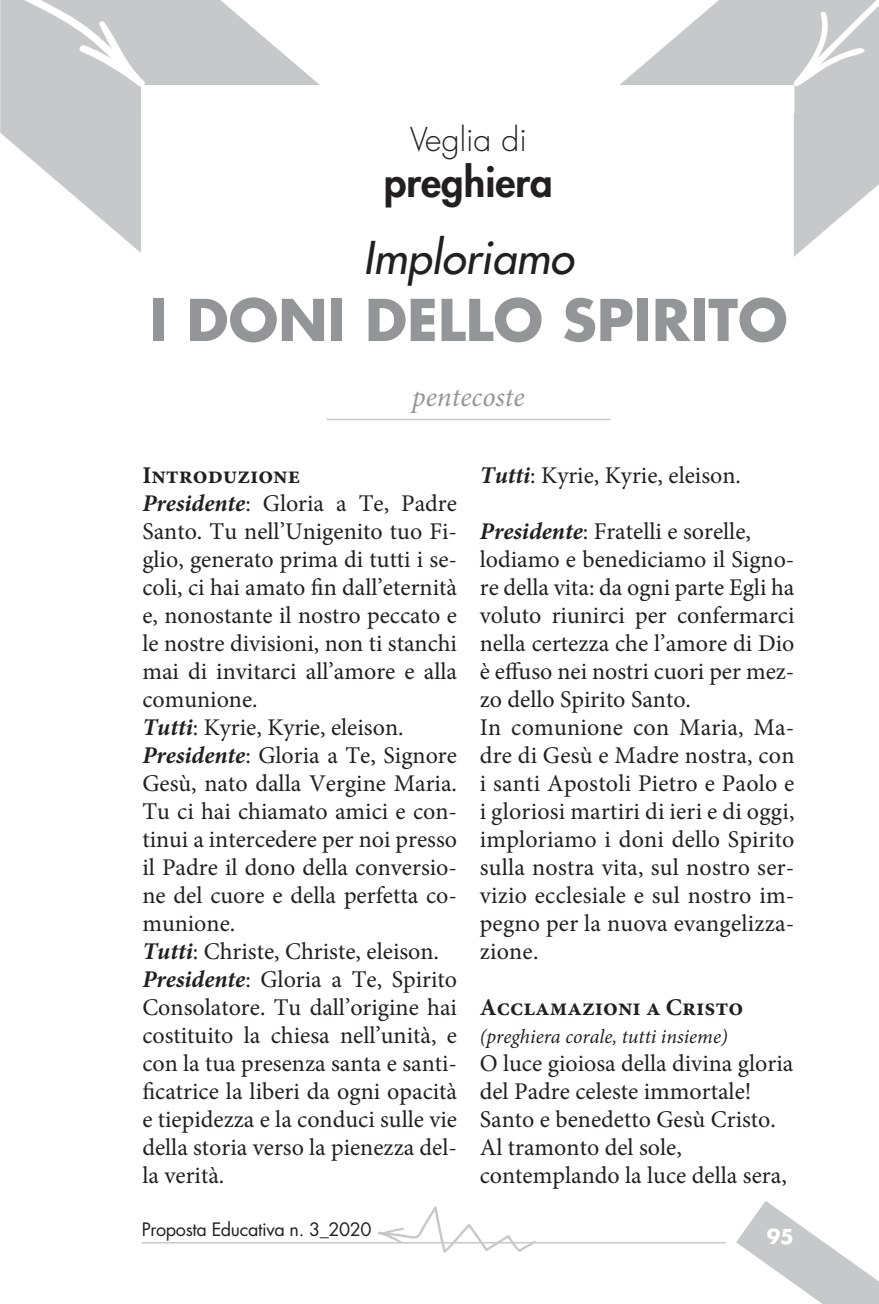
<style>
.page{position:relative;width:879px;height:1304px;background:#fff}
.page>*{position:absolute;margin:0;border:0;box-sizing:border-box;transform-origin:0 0}
.Articolo_TITOLO_SECO{font:700 56px "Futura Std";color:#939598}
.Articolo_TITOLO_PRIM{font:italic 500 44px "Futura Std";color:#231f20}
.Articolo_sutore_COGN{font:800 40px "Futura Std";color:#231f20}
.Articolo_autore_NOME{font:300 32px "Futura Std";color:#231f20}
.Articolo_RUBRICA{font:italic 28px "Minion Pro";color:#939598}
.t1{font:24px/28px "Minion Pro";color:#231f20;text-align:justify}
.t2{font:700 24px "Minion Pro";color:#231f20}
.t3{font:italic 20px "Minion Pro";color:#231f20}
.t4{font:700 20px "Futura Std";color:#fff}
.t5{font:18px "Futura Std";letter-spacing:-.02em;color:#231f20}
.s1{font-weight:700;font-style:italic}
</style>
<div class="page">
<svg style="left:736px;top:1201px;width:143px;height:103px"></svg>
<hr style="left:142px;top:1242px;width:584px;height:1px;background:#c7c8ca">
<svg style="left:378px;top:1206px;width:159px;height:47px"></svg>
<svg style="left:620px;top:0;width:259px;height:257px;fill:#c7c8ca"></svg>
<div style="left:766px;top:92px;width:28px;height:315px;background:#fff"></div>
<svg style="left:0;top:0;width:320px;height:253px;fill:#c7c8ca"></svg>
<div style="left:141px;top:85px;width:166px;height:193px;background:#fff"></div>
<div style="left:629px;top:86px;width:140px;height:193px;background:#fff"></div>
<svg style="left:792px;top:0;width:87px;height:87px"></svg>
<svg style="left:0;top:0;width:147px;height:88px;background:#cecfd1"></svg>
<div style="left:142px;top:85px;width:652px;height:28px;background:#fff"></div>
<hr style="left:327px;top:419px;width:283px;height:1px;background:#c7c8ca">
<p class="Articolo_autore_NOME" style="left:410px;top:120px;width:118px">Veglia di</p>
<p class="Articolo_sutore_COGN" style="left:384px;top:157px;width:170px">preghiera</p>
<p class="Articolo_TITOLO_PRIM" style="left:363px;top:231px;width:212px">Imploriamo</p>
<p class="Articolo_TITOLO_SECO" style="left:149px;top:283px;width:640px">I DONI DELLO SPIRITO</p>
<p class="Articolo_RUBRICA" style="left:412px;top:378px;width:114px">pentecoste</p>
<p class="t2" style="left:142px;top:458px;width:159px">Introduzione</p>
<p class="t1" style="left:142px;top:489px;width:316px"><span class="s1">Presidente</span>: Gloria a Te, Padre Santo. Tu nell’Unigenito tuo Fi&shy;glio, generato prima di tutti i se&shy;coli, ci hai amato fin dall’eternità e, nonostante il nostro peccato e le nostre divisioni, non ti stanchi mai di invitarci all’amore e alla comunione.</p>
<p class="t1" style="left:142px;top:713px;width:263px"><span class="s1">Tutti</span>: Kyrie, Kyrie, eleison.</p>
<p class="t1" style="left:142px;top:741px;width:316px"><span class="s1">Presidente</span>: Gloria a Te, Signore Gesù, nato dalla Vergine Maria.<br>Tu ci hai chiamato amici e con&shy;tinui a intercedere per noi presso il Padre il dono della conversio&shy;ne del cuore e della perfetta co&shy;munione.</p>
<p class="t1" style="left:142px;top:937px;width:298px"><span class="s1">Tutti</span>: Christe, Christe, eleison.</p>
<p class="t1" style="left:142px;top:965px;width:316px"><span class="s1">Presidente</span>: Gloria a Te, Spirito Consolatore. Tu dall’origine hai costituito la chiesa nell’unità, e con la tua presenza santa e santi&shy;ficatrice la liberi da ogni opacità e tiepidezza e la conduci sulle vie della storia verso la pienezza del&shy;la verità.</p>
<p class="t5" style="left:142px;top:1218px;width:231px">Proposta Educativa n. 3_2020</p>
<p class="t1" style="left:480px;top:461px;width:263px"><span class="s1">Tutti</span>: Kyrie, Kyrie, eleison.</p>
<p class="t1" style="left:480px;top:517px;width:273px"><span class="s1">Presidente</span>: Fratelli e sorelle,</p>
<p class="t1" style="left:480px;top:545px;width:316px">lodiamo e benediciamo il Signo&shy;re della vita: da ogni parte Egli ha voluto riunirci per confermarci nella certezza che l’amore di Dio è effuso nei nostri cuori per mez&shy;zo dello Spirito Santo.</p>
<p class="t1" style="left:480px;top:713px;width:316px">In comunione con Maria, Ma&shy;dre di Gesù e Madre nostra, con i santi Apostoli Pietro e Paolo e i gloriosi martiri di ieri e di oggi, imploriamo i doni dello Spirito sulla nostra vita, sul nostro ser&shy;vizio ecclesiale e sul nostro im&shy;pegno per la nuova evangelizza&shy;zione.</p>
<p class="t2" style="left:480px;top:990px;width:265px">Acclamazioni a Cristo</p>
<p class="t3" style="left:480px;top:1023px;width:249px">(preghiera corale, tutti insieme)</p>
<p class="t1" style="left:480px;top:1049px;width:315px">O luce gioiosa della divina gloria</p>
<p class="t1" style="left:480px;top:1077px;width:273px">del Padre celeste immortale!</p>
<p class="t1" style="left:480px;top:1105px;width:298px">Santo e benedetto Gesù Cristo.</p>
<p class="t1" style="left:480px;top:1133px;width:204px">Al tramonto del sole,</p>
<p class="t1" style="left:480px;top:1161px;width:308px">contemplando la luce della sera,</p>
<p class="t4" style="left:767px;top:1223px;width:29px">95</p>
</div>
